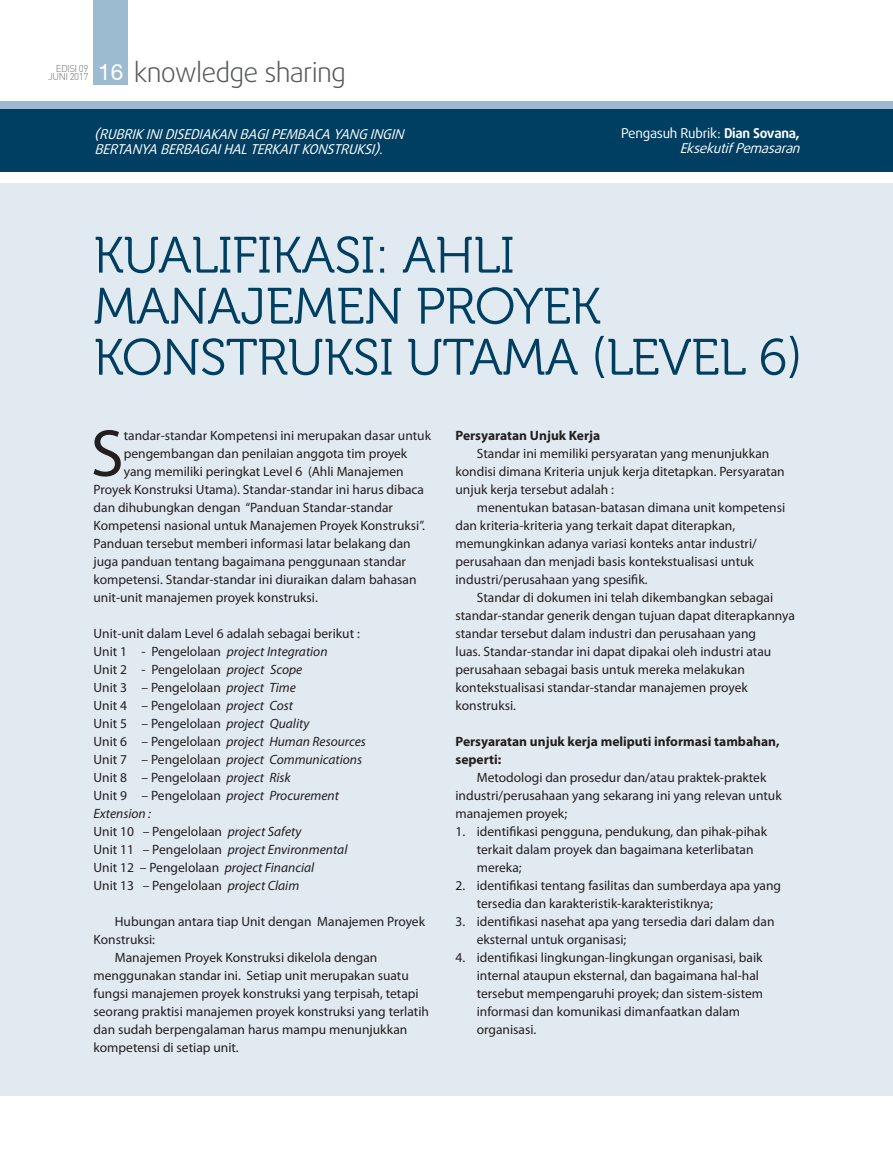
<style>
.page{position:relative;width:893px;height:1170px;background:#fff}
.page>*{position:absolute;margin:0;border:0;box-sizing:border-box;transform-origin:0 0}
.t1{font:66.9px "Myriad Pro";color:#231f20}
.t2{font:51px/51px "Museo 300";letter-spacing:-.01em;color:#003f61}
.t3{font:300 27px "Daxline Pro";letter-spacing:-.03em;color:#57585a}
.t4{font:13.5px/18px "Myriad Pro";color:#231f20}
.t5{font:italic 13.5px/14.9px "Daxline Pro";color:#fff}
.t6{font:700 13.5px/18px "Myriad Pro";color:#231f20}
.t7{font:300 9.75px "DIN";letter-spacing:-.05em;color:#6f7073}
.s1{font-family:"Helvetica Neue CE";font-weight:400;font-size:22.5px;color:#fff}
.s2{font-style:normal}
.s3{font-weight:700;font-style:normal}
.s4{font-style:italic}
</style>
<div class="page">
<div style="left:94px;top:0;width:34px;height:84px;background:#9dbbd0"></div>
<div style="left:0;top:101px;width:893px;height:53px;background:#9dbbd0"></div>
<div style="left:0;top:109px;width:893px;height:62px;background:#003f61"></div>
<div style="left:0;top:183px;width:893px;height:912px;background:#e1eaf1"></div>
<p class="t7" style="left:56px;top:62px;width:34px">Edisi 09</p>
<p class="t7" style="left:48px;top:70px;width:6px">JUNI</p>
<p class="t7" style="left:70px;top:70px;width:20px">2017</p>
<h3 class="t3" style="left:98px;top:54px;width:249px"><span class="s1">16</span> knowledge sharing</h3>
<p class="t5" style="left:94px;top:127px;width:22px">(RUBRIK</p>
<p class="t5" style="left:146px;top:127px;width:28px">INI DISEDIAKA</p>
<p class="t5" style="left:227px;top:127px;width:21px">NBAGI</p>
<p class="t5" style="left:271px;top:127px;width:10px">PEMBACA</p>
<p class="t5" style="left:333px;top:127px;width:77px">YANG INGIN</p>
<p class="t5" style="left:94px;top:142px;width:9px">BERTA</p>
<p class="t5" style="left:132px;top:142px;width:37px">NYA BERBAGAI</p>
<p class="t5" style="left:223px;top:142px;width:10px">HAL</p>
<p class="t5" style="left:250px;top:142px;width:9px">TERKAIT</p>
<p class="t5" style="left:301px;top:142px;width:34px">KONSTRUKSI</p>
<p class="t5" style="left:374px;top:142px;width:15px">).</p>
<p class="t5" style="left:680px;top:126px;width:126px;text-indent:-59px"><span class="s2">Pengasuh Rubrik:</span> <span class="s3">Dian Sovana,<br></span>EKSEKUTIFPEMASARAN</p>
<h2 class="t2" style="left:94px;top:230px;width:711px">KUALIFIKASI: AHLI<br>MANAJEMEN PROYEK<br>KONSTRUKSI UTAMA (LEVEL 6)</h2>
<h1 class="t1" style="left:91px;top:412px;width:34px">S</h1>
<p class="t4" style="left:124px;top:426px;width:309px">tandar-standar Kompetensi ini merupakan dasar untuk</p>
<p class="t4" style="left:124px;top:444px;width:285px">pengembangan dan penilaian anggota tim proyek</p>
<p class="t4" style="left:124px;top:462px;width:281px">yang memiliki peringkat Level 6 (Ahli Manajemen</p>
<p class="t4" style="left:94px;top:480px;width:332px">Proyek Konstruksi Utama). Standar-standar ini harus dibaca</p>
<p class="t4" style="left:94px;top:498px;width:301px">dan dihubungkan dengan “Panduan Standar-standar</p>
<p class="t4" style="left:94px;top:516px;width:333px">Kompetensi nasional untuk Manajemen Proyek Konstruksi”.</p>
<p class="t4" style="left:94px;top:534px;width:319px">Panduan tersebut memberi informasi latar belakang dan</p>
<p class="t4" style="left:94px;top:552px;width:314px">juga panduan tentang bagaimana penggunaan standar</p>
<p class="t4" style="left:94px;top:570px;width:324px">kompetensi. Standar-standar ini diuraikan dalam bahasan</p>
<p class="t4" style="left:94px;top:588px;width:226px">unit-unit manajemen proyek konstruksi.</p>
<p class="t4" style="left:94px;top:624px;width:274px">Unit-unit dalam Level 6 adalah sebagai berikut :<br>Unit 1 - Pengelolaan <span class="s4">project Integration<br></span>Unit 2 - Pengelolaan <span class="s4">project Scope<br></span>Unit 3 – Pengelolaan <span class="s4">project Time<br></span>Unit 4 – Pengelolaan <span class="s4">project Cost<br></span>Unit 5 – Pengelolaan <span class="s4">project Quality<br></span>Unit 6 – Pengelolaan <span class="s4">project Human Resources </span>Unit 7 – Pengelolaan <span class="s4">project Communications </span>Unit 8 – Pengelolaan <span class="s4">project Risk<br></span>Unit 9 – Pengelolaan <span class="s4">project Procurement Extension :<br></span>Unit 10 – Pengelolaan <span class="s4">project Safety<br></span>Unit 11 – Pengelolaan <span class="s4">project Environmental </span>Unit 12 – Pengelolaan <span class="s4">project Financial<br></span>Unit 13 – Pengelolaan <span class="s4">project Claim</span></p>
<p class="t4" style="left:115px;top:912px;width:312px">Hubungan antara tiap Unit dengan Manajemen Proyek</p>
<p class="t4" style="left:94px;top:930px;width:63px">Konstruksi:</p>
<p class="t4" style="left:115px;top:948px;width:264px">Manajemen Proyek Konstruksi dikelola dengan</p>
<p class="t4" style="left:94px;top:966px;width:317px">menggunakan standar ini. Setiap unit merupakan suatu</p>
<p class="t4" style="left:94px;top:984px;width:327px">fungsi manajemen proyek konstruksi yang terpisah, tetapi</p>
<p class="t4" style="left:94px;top:1002px;width:337px">seorang praktisi manajemen proyek konstruksi yang terlatih</p>
<p class="t4" style="left:94px;top:1020px;width:315px">dan sudah berpengalaman harus mampu menunjukkan</p>
<p class="t4" style="left:94px;top:1038px;width:147px">kompetensi di setiap unit.</p>
<p class="t6" style="left:455px;top:425px;width:146px">Persyaratan Unjuk Kerja</p>
<p class="t4" style="left:455px;top:444px;width:331px;text-indent:21px">Standar ini memiliki persyaratan yang menunjukkan kondisi dimana Kriteria unjuk kerja ditetapkan. Persyaratan unjuk kerja tersebut adalah :</p>
<p class="t4" style="left:455px;top:498px;width:331px;text-indent:21px">menentukan batasan-batasan dimana unit kompetensi dan kriteria-kriteria yang terkait dapat diterapkan, memungkinkan adanya variasi konteks antar industri/ perusahaan dan menjadi basis kontekstualisasi untuk industri/perusahaan yang spesifik.</p>
<p class="t4" style="left:455px;top:588px;width:341px;text-indent:21px">Standar di dokumen ini telah dikembangkan sebagai standar-standar generik dengan tujuan dapat diterapkannya standar tersebut dalam industri dan perusahaan yang<br>luas. Standar-standar ini dapat dipakai oleh industri atau perusahaan sebagai basis untuk mereka melakukan kontekstualisasi standar-standar manajemen proyek konstruksi.</p>
<p class="t6" style="left:455px;top:731px;width:326px">Persyaratan unjuk kerja meliputi informasi tambahan, seperti:</p>
<p class="t4" style="left:455px;top:768px;width:328px;text-indent:21px">Metodologi dan prosedur dan/atau praktek-praktek industri/perusahaan yang sekarang ini yang relevan untuk manajemen proyek;</p>
<p class="t4" style="left:477px;top:822px;width:292px;text-indent:-21px">1. identifikasi pengguna, pendukung, dan pihak-pihak terkait dalam proyek dan bagaimana keterlibatan mereka;</p>
<p class="t4" style="left:477px;top:876px;width:306px;text-indent:-21px">2. identifikasi tentang fasilitas dan sumberdaya apa yang tersedia dan karakteristik-karakteristiknya;</p>
<p class="t4" style="left:477px;top:912px;width:299px;text-indent:-21px">3. identifikasi nasehat apa yang tersedia dari dalam dan eksternal untuk organisasi;</p>
<p class="t4" style="left:477px;top:948px;width:288px;text-indent:-21px">4. identifikasi lingkungan-lingkungan organisasi, baik internal ataupun eksternal, dan bagaimana hal-hal tersebut mempengaruhi proyek; dan sistem-sistem informasi dan komunikasi dimanfaatkan dalam organisasi.</p>
</div>
